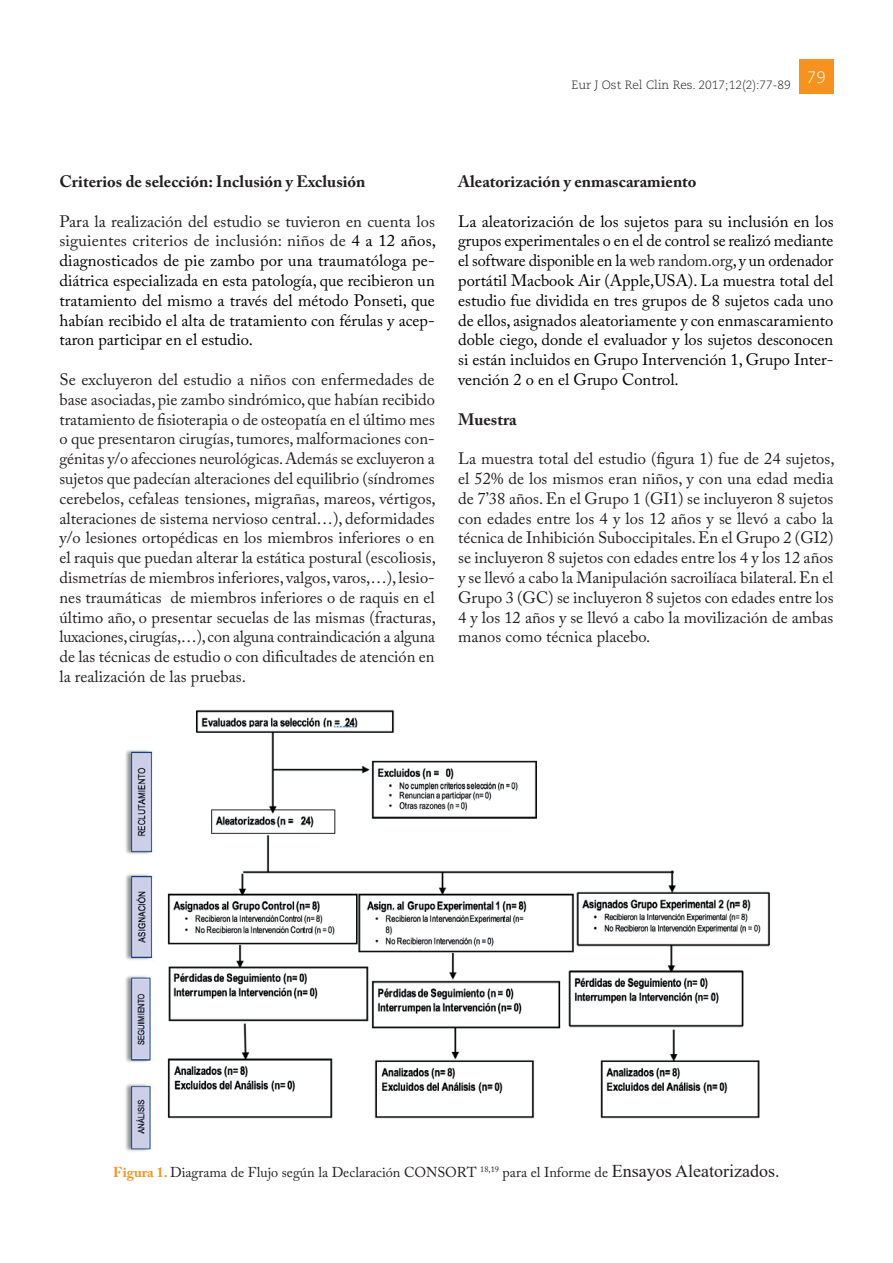
<style>
.page{position:relative;width:893px;height:1263px;background:#fff}
.page>*{position:absolute;margin:0;border:0;box-sizing:border-box;transform-origin:0 0}
.t1{font:16.5px/19.8px "Adobe Caslon Pro";color:#231f20;text-align:justify}
.t2{font:16.5px/19.8px "Adobe Caslon Pro";color:#000003;text-align:justify}
.t3{font:700 16.5px "Adobe Caslon Pro";color:#231f20}
.t4{font:300 16.5px "Caecilia LT Std";color:#fff}
.t5{font:14.25px "Adobe Caslon Pro";color:#231f20}
.t6{font:300 12px "Caecilia LT Std";color:#231f20}
.s1{color:#231f20}
.s2{font-weight:700;color:#f7931d}
.s3{font-family:"Times New Roman";font-size:18px}
</style>
<div class="page">
<div style="left:799px;top:60px;width:34px;height:34px;background:#f7931d"></div>
<img style="left:125px;top:709px;width:646px;height:443px">
<p class="t6" style="left:572px;top:78px;width:221px">Eur J Ost Rel Clin Res. 2017;12(2):77-89</p>
<p class="t4" style="left:807px;top:68px;width:20px">79</p>
<p class="t3" style="left:60px;top:172px;width:307px">Criterios de selección: Inclusión y Exclusión</p>
<p class="t2" style="left:60px;top:211px;width:378px"><span class="s1">Para la realización del estudio se tuvieron en cuenta los siguientes criterios de inclusión: niños de</span> 4 a 12 años, diagnosticados de pie zambo por una traumatóloga pe&shy;diátrica especializada en esta patología, que recibieron un tratamiento del mismo a través del método Ponseti, que habían recibido el alta de tratamiento con férulas y acep&shy;taron participar en el estudio.</p>
<p class="t1" style="left:60px;top:369px;width:378px">Se excluyeron del estudio a niños con enfermedades de base asociadas, pie zambo sindrómico, que habían recibido tratamiento de fisioterapia o de osteopatía en el último mes o que presentaron cirugías, tumores, malformaciones con&shy;génitas y/o afecciones neurológicas. Además se excluyeron a sujetos que padecían alteraciones del equilibrio (síndromes cerebelos, cefaleas tensiones, migrañas, mareos, vértigos, alteraciones de sistema nervioso central…), deformidades y/o lesiones ortopédicas en los miembros inferiores o en el raquis que puedan alterar la estática postural (escoliosis, dismetrías de miembros inferiores, valgos, varos,…), lesio&shy;nes traumáticas de miembros inferiores o de raquis en el último año, o presentar secuelas de las mismas (fracturas, luxaciones, cirugías,…), con alguna contraindicación a alguna de las técnicas de estudio o con dificultades de atención en la realización de las pruebas.</p>
<p class="t3" style="left:458px;top:172px;width:240px">Aleatorización y enmascaramiento</p>
<p class="t2" style="left:458px;top:211px;width:377px">La aleatorización de los sujetos para su inclusión en los grupos experimentales o en el de control se realizó mediante el software disponible en la <span class="s1">web random.org</span>, y un ordenador portátil Macbook Air (Apple,USA). La muestra total del estudio fue dividida en tres grupos de 8 sujetos cada uno de ellos, asignados aleatoriamente y con enmascaramiento doble ciego, donde el evaluador y los sujetos desconocen si están incluidos en Grupo Intervención 1, Grupo Inter&shy;vención 2 o en el Grupo Control.</p>
<p class="t3" style="left:458px;top:409px;width:60px">Muestra</p>
<p class="t1" style="left:458px;top:449px;width:378px">La muestra total del estudio (figura 1) fue de 24 sujetos, el 52% de los mismos eran niños, y con una edad media de 7’38 años. En el Grupo 1 (GI1) se incluyeron 8 sujetos con edades entre los 4 y los 12 años y se llevó a cabo la técnica de Inhibición Suboccipitales. En el Grupo 2 (GI2) se incluyeron 8 sujetos con edades entre los 4 y los 12 años y se llevó a cabo la Manipulación sacroilíaca bilateral. En el Grupo 3 (GC) se incluyeron 8 sujetos con edades entre los 4 y los 12 años y se llevó a cabo la movilización de ambas manos como técnica placebo.</p>
<p class="t5" style="left:113px;top:1164px;width:668px"><span class="s2">Figura 1.</span> Diagrama de Flujo según la Declaración CONSORT <sup>18,19</sup> para el Informe de <span class="s3">Ensayos Aleatorizados.</span></p>
</div>
